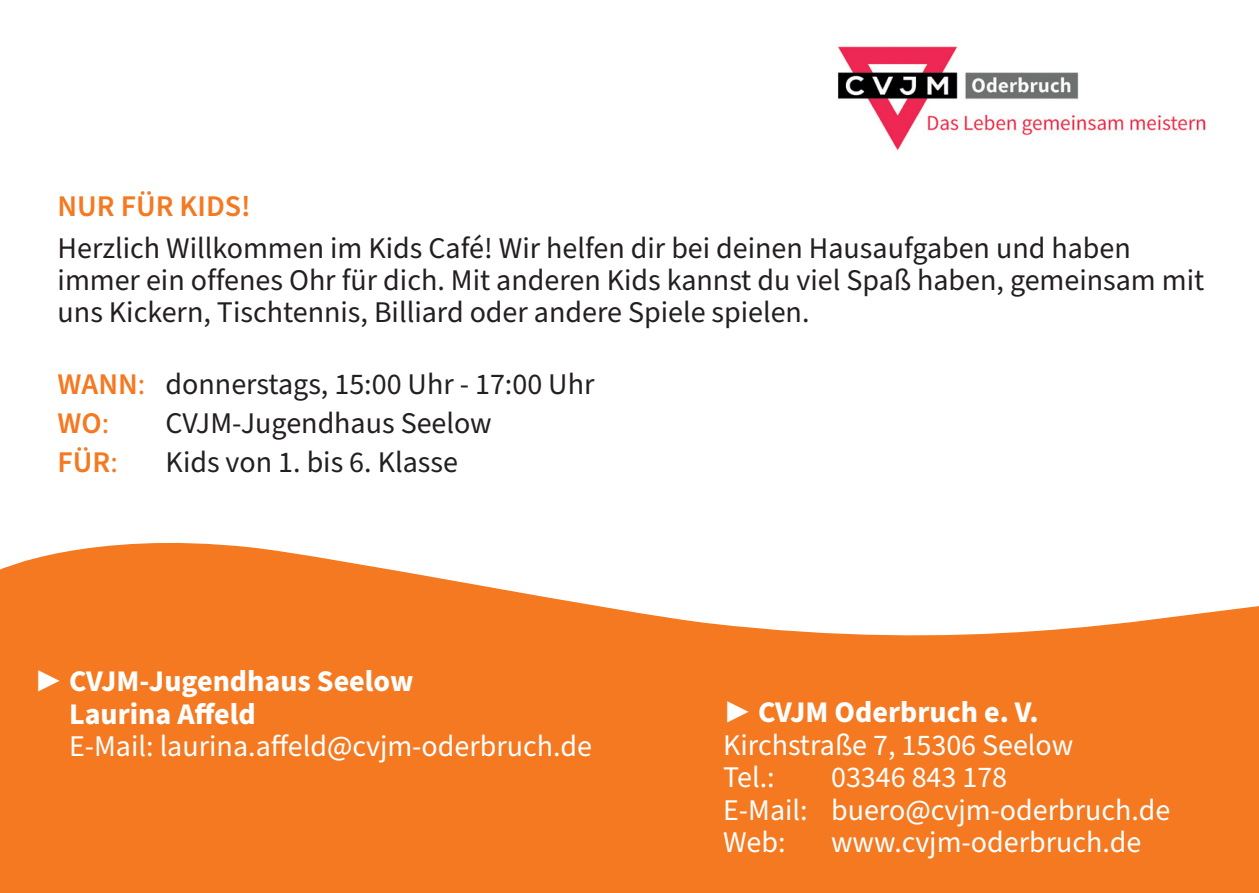
<style>
.page{position:relative;width:1259px;height:893px;background:#fff}
.page>*{position:absolute;margin:0;border:0;box-sizing:border-box;transform-origin:0 0}
.t1{font:30px/32.4px "Source Sans Pro";color:#231f20}
.t2{font:30px "Source Sans Pro";color:#fff}
.t3{font:700 30px "Source Sans Pro";color:#fff}
.t4{font:600 30px "Source Sans Pro";color:#f47921}
.s1{font-weight:600;color:#f47921}
.s2{color:#f47921}
.s3{font-weight:400}
.s4{font-family:"Impact";font-weight:400}
</style>
<div class="page">
<img style="left:838px;top:46px;width:368px;height:105px">
<svg style="left:0;top:543px;width:1259px;height:350px;fill:#f47921"></svg>
<p class="t4" style="left:58px;top:186px;width:195px">NUR FÜR KIDS!</p>
<p class="t1" style="left:58px;top:232px;width:1148px">Herzlich Willkommen im Kids Café! Wir helfen dir bei deinen Hausaufgaben und haben immer ein offenes Ohr für dich. Mit anderen Kids kannst du viel Spaß haben, gemeinsam mit uns Kickern, Tischtennis, Billiard oder andere Spiele spielen.</p>
<p class="t1" style="left:58px;top:368px;width:538px"><span class="s1">WANN</span><span class="s2">:</span> donnerstags, 15:00 Uhr - 17:00 Uhr</p>
<p class="t4" style="left:58px;top:403px;width:53px">WO<span class="s3">:</span></p>
<p class="t1" style="left:166px;top:407px;width:328px">CVJM-Jugendhaus Seelow</p>
<p class="t4" style="left:58px;top:442px;width:62px">FÜR<span class="s3">:</span></p>
<p class="t1" style="left:166px;top:446px;width:294px">Kids von 1. bis 6. Klasse</p>
<p class="t3" style="left:34px;top:661px;width:381px"><span class="s4">►</span> CVJM-Jugendhaus Seelow</p>
<p class="t3" style="left:69px;top:693px;width:188px">Laurina Affeld</p>
<p class="t2" style="left:69px;top:726px;width:524px">E-Mail: laurina.affeld@cvjm-oderbruch.de</p>
<p class="t3" style="left:723px;top:692px;width:317px"><span class="s4">►</span> CVJM Oderbruch e. V.</p>
<p class="t2" style="left:723px;top:725px;width:352px">Kirchstraße 7, 15306 Seelow</p>
<p class="t2" style="left:723px;top:757px;width:53px">Tel.:</p>
<p class="t2" style="left:831px;top:757px;width:178px">03346 843 178</p>
<p class="t2" style="left:723px;top:789px;width:449px">E-Mail: buero@cvjm-oderbruch.de</p>
<p class="t2" style="left:723px;top:822px;width:64px">Web:</p>
<p class="t2" style="left:831px;top:822px;width:312px">www.cvjm-oderbruch.de</p>
</div>
